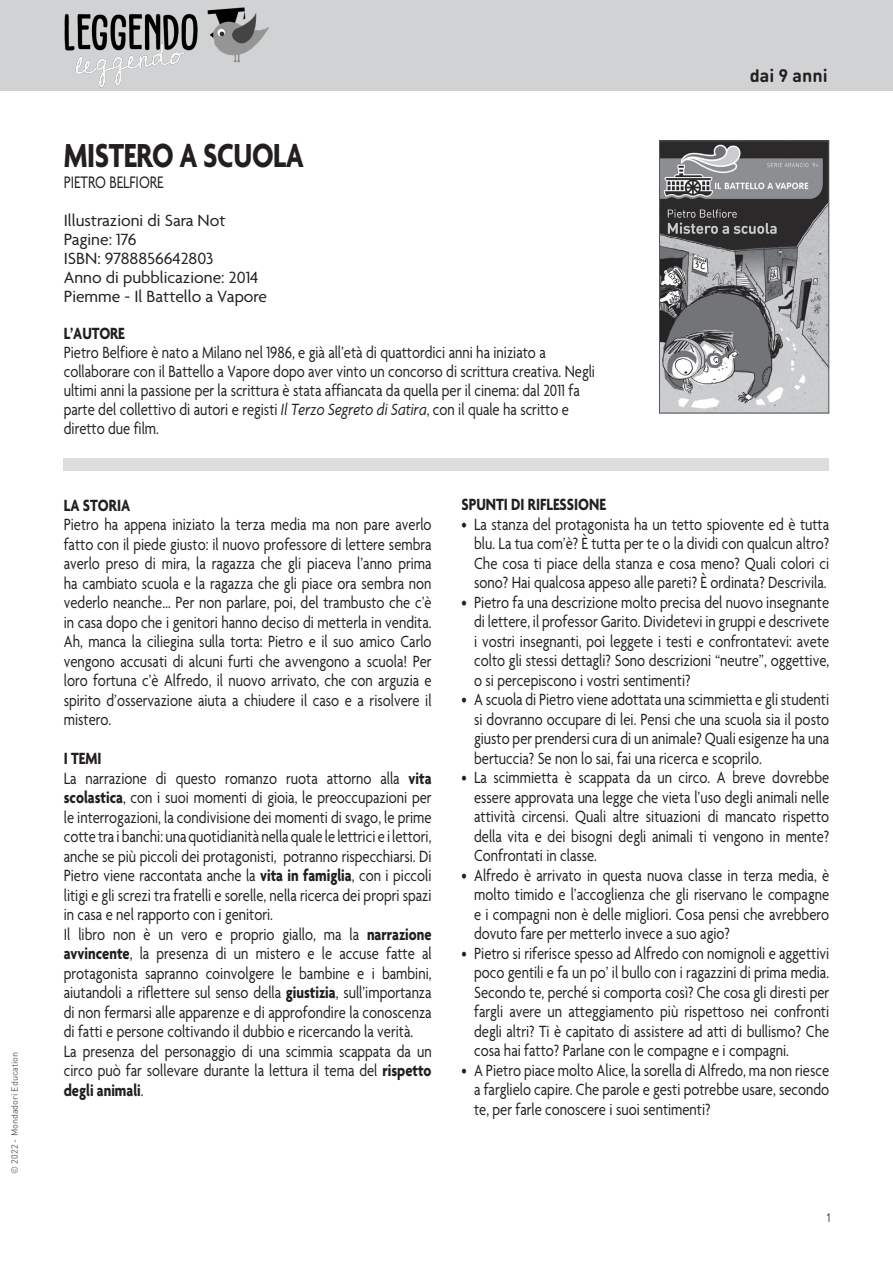
<style>
.page{position:relative;width:893px;height:1263px;background:#fff}
.page>*{position:absolute;margin:0;border:0;box-sizing:border-box;transform-origin:0 0}
.t1{font:700 36px "Agenda";letter-spacing:-.015em;color:#231f20;scale:.8 1}
.t2{font:18px "Agenda";color:#231f20;scale:.8 1}
.t3{font:700 18px "DIN Round Pro";color:#231f20}
.t4{font:17.55px/19.5px "Agenda";color:#231f20;text-align:justify;scale:.83 1}
.t5{font:17.55px/18.9px "Agenda";color:#231f20}
.t6{font:700 17.55px "Agenda";color:#231f20;scale:.83 1}
.t7{font:12px "DIN Round Pro";color:#231f20;scale:.85 1}
.t8{font:9px "DIN Round Pro";color:#57585a}
.s1{font-style:italic}
.s2{font-weight:700}
</style>
<div class="page">
<div style="left:0;top:0;width:893px;height:91px;background:#d1d2d4"></div>
<img style="left:206px;top:7px;width:64px;height:57px">
<img style="left:64px;top:12px;width:134px;height:76px">
<div style="left:64px;top:458px;width:765px;height:13px;background:#dcdddf"></div>
<img style="left:661px;top:143px;width:166px;height:268px">
<div style="left:659px;top:141px;width:170px;height:272px;border:1px solid #57585a"></div>
<p class="t8" style="left:8px;top:1174px;width:123px;rotate:-90deg">© 2022 - Mondadori Education</p>
<h1 class="t1" style="left:64px;top:136px;width:302px">MISTERO A SCUOLA</h1>
<p class="t2" style="left:64px;top:173px;width:126px">PIETRO BELFIORE</p>
<p class="t5" style="left:64px;top:212px;width:205px">Illustrazioni di Sara Not<br>Pagine: 176<br>ISBN: 9788856642803<br>Anno di pubblicazione: 2014<br>Piemme - Il Battello a Vapore</p>
<p class="t6" style="left:64px;top:324px;width:75px">L’AUTORE</p>
<p class="t4" style="left:64px;top:344px;width:642px;line-height:18.9px;text-align:left">Pietro Belfiore è nato a Milano nel 1986, e già all’età di quattordici anni ha iniziato a collaborare con il Battello a Vapore dopo aver vinto un concorso di scrittura creativa. Negli ultimi anni la passione per la scrittura è stata affiancata da quella per il cinema: dal 2011 fa parte del collettivo di autori e registi <span class="s1">Il Terzo Segreto di Satira</span>, con il quale ha scritto e diretto due film.</p>
<p class="t3" style="left:750px;top:62px;width:79px">dai 9 anni</p>
<p class="t6" style="left:64px;top:495px;width:82px">LA STORIA</p>
<p class="t4" style="left:64px;top:516px;width:445px">Pietro ha appena iniziato la terza media ma non pare averlo fatto con il piede giusto: il nuovo professore di lettere sembra averlo preso di mira, la ragazza che gli piaceva l’anno prima ha cambiato scuola e la ragazza che gli piace ora sembra non vederlo neanche… Per non parlare, poi, del trambusto che c’è in casa dopo che i genitori hanno deciso di metterla in vendita.<br>Ah, manca la ciliegina sulla torta: Pietro e il suo amico Carlo vengono accusati di alcuni furti che avvengono a scuola! Per loro fortuna c’è Alfredo, il nuovo arrivato, che con arguzia e spirito d’osservazione aiuta a chiudere il caso e a risolvere il mistero.</p>
<p class="t4" style="left:64px;top:750px;width:445px;text-align:left"><span class="s2">I TEMI<br></span>La narrazione di questo romanzo ruota attorno alla <span class="s2">vita scolastica</span>, con i suoi momenti di gioia, le preoccupazioni per le interrogazioni, la condivisione dei momenti di svago, le prime cotte tra i banchi: una quotidianità nella quale le lettrici e i lettori, anche se più piccoli dei protagonisti, potranno rispecchiarsi. Di Pietro viene raccontata anche la <span class="s2">vita in famiglia</span>, con i piccoli litigi e gli screzi tra fratelli e sorelle, nella ricerca dei propri spazi in casa e nel rapporto con i genitori.<br>Il libro non è un vero e proprio giallo, ma la <span class="s2">narrazione avvincente</span>, la presenza di un mistero e le accuse fatte al protagonista sapranno coinvolgere le bambine e i bambini, aiutandoli a riflettere sul senso della <span class="s2">giustizia</span>, sull’importanza di non fermarsi alle apparenze e di approfondire la conoscenza di fatti e persone coltivando il dubbio e ricercando la verità.<br>La presenza del personaggio di una scimmia scappata da un circo può far sollevare durante la lettura il tema del <span class="s2">rispetto degli animali</span>.</p>
<p class="t6" style="left:461px;top:495px;width:176px">SPUNTI DI RIFLESSIONE</p>
<p class="t4" style="left:474px;top:516px;width:429px;text-indent:-13px">• La stanza del protagonista ha un tetto spiovente ed è tutta blu. La tua com’è? È tutta per te o la dividi con qualcun altro?<br>Che cosa ti piace della stanza e cosa meno? Quali colori ci sono? Hai qualcosa appeso alle pareti? È ordinata? Descrivila.</p>
<p class="t4" style="left:474px;top:594px;width:429px;text-indent:-13px">• Pietro fa una descrizione molto precisa del nuovo insegnante di lettere, il professor Garito. Dividetevi in gruppi e descrivete i vostri insegnanti, poi leggete i testi e confrontatevi: avete colto gli stessi dettagli? Sono descrizioni “neutre”, oggettive, o si percepiscono i vostri sentimenti?</p>
<p class="t4" style="left:474px;top:691px;width:429px;text-indent:-13px">• A scuola di Pietro viene adottata una scimmietta e gli studenti si dovranno occupare di lei. Pensi che una scuola sia il posto giusto per prendersi cura di un animale? Quali esigenze ha una bertuccia? Se non lo sai, fai una ricerca e scoprilo.</p>
<p class="t4" style="left:474px;top:769px;width:429px;text-indent:-13px">• La scimmietta è scappata da un circo. A breve dovrebbe essere approvata una legge che vieta l’uso degli animali nelle attività circensi. Quali altre situazioni di mancato rispetto della vita e dei bisogni degli animali ti vengono in mente?<br>Confrontati in classe.</p>
<p class="t4" style="left:474px;top:867px;width:429px;text-indent:-13px">• Alfredo è arrivato in questa nuova classe in terza media, è molto timido e l’accoglienza che gli riservano le compagne e i compagni non è delle migliori. Cosa pensi che avrebbero dovuto fare per metterlo invece a suo agio?</p>
<p class="t4" style="left:474px;top:945px;width:429px;text-indent:-13px">• Pietro si riferisce spesso ad Alfredo con nomignoli e aggettivi poco gentili e fa un po’ il bullo con i ragazzini di prima media.<br>Secondo te, perché si comporta così? Che cosa gli diresti per fargli avere un atteggiamento più rispettoso nei confronti degli altri? Ti è capitato di assistere ad atti di bullismo? Che cosa hai fatto? Parlane con le compagne e i compagni.</p>
<p class="t4" style="left:474px;top:1062px;width:429px;text-indent:-13px">• A Pietro piace molto Alice, la sorella di Alfredo, ma non riesce a farglielo capire. Che parole e gesti potrebbe usare, secondo te, per farle conoscere i suoi sentimenti?</p>
<p class="t7" style="left:826px;top:1210px;width:8px">1</p>
</div>
